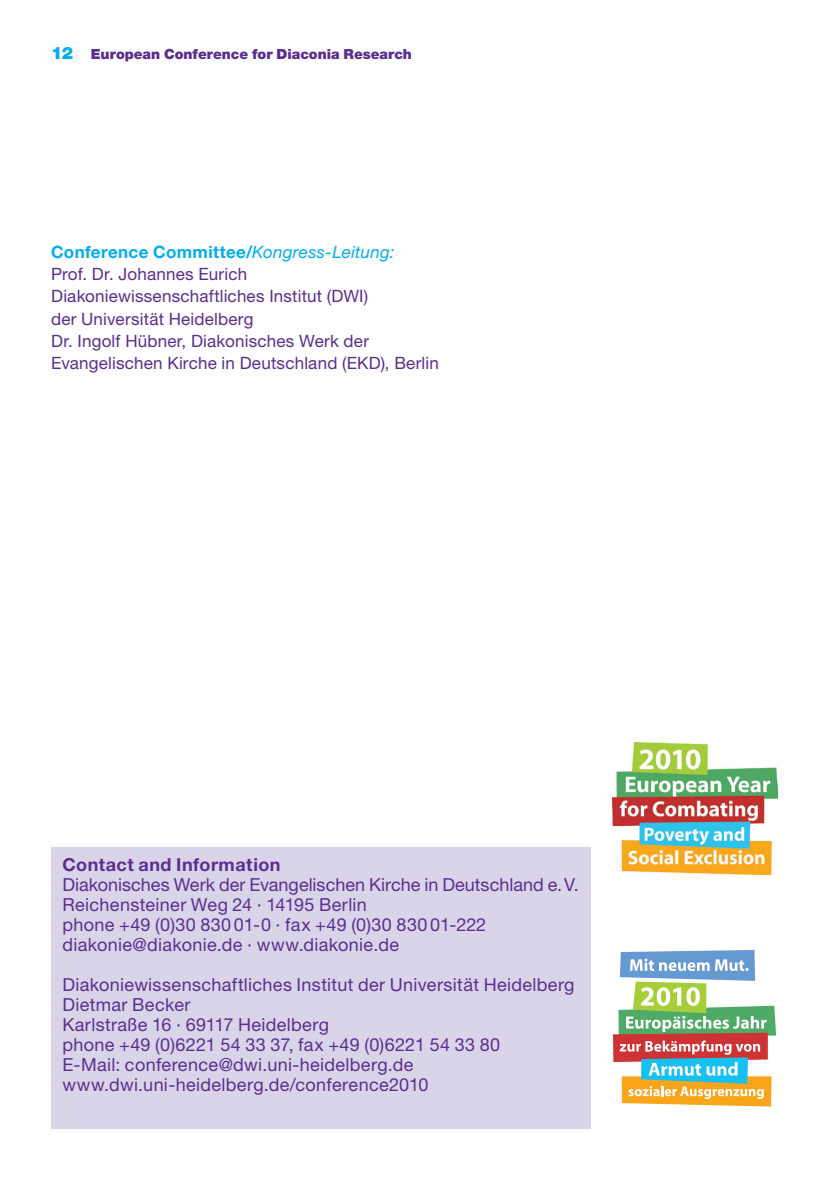
<style>
.page{position:relative;width:840px;height:1191px;background:#fff}
.page>*{position:absolute;margin:0;border:0;box-sizing:border-box;transform-origin:0 0}
.t1{font:18px/20px "Helvetica Neue LT Pro";letter-spacing:.02em;color:#5b2e91}
.t2{font:700 18px "Helvetica Neue LT Pro";letter-spacing:.03em;color:#5b2e91}
.t3{font:17px/22.4px "Helvetica Neue LT Std";letter-spacing:.01em;color:#5b2e91}
.t4{font:900 14px "Helvetica Neue LT Std";letter-spacing:-.005em;color:#5b2e91}
.s1{font-size:17px;color:#00aeef}
.s2{font-weight:700;color:#00aeef}
.s3{font-style:italic;color:#00aeef}
</style>
<div class="page">
<div style="left:51px;top:847px;width:539px;height:281px;background:#dad4e9"></div>
<img style="left:612px;top:742px;width:165px;height:132px">
<svg style="left:613px;top:950px;width:162px;height:156px"></svg>
<p class="t4" style="left:51px;top:46px;width:362px"><span class="s1">12</span> European Conference for Diaconia Research</p>
<p class="t3" style="left:51px;top:240px;width:389px"><span class="s2">Conference Committee/</span><span class="s3">Kongress-Leitung:<br></span>Prof. Dr. Johannes Eurich Diakoniewissenschaftliches Institut (DWI)<br>der Universität Heidelberg<br>Dr. Ingolf Hübner, Diakonisches Werk der Evangelischen Kirche in Deutschland (EKD), Berlin</p>
<p class="t2" style="left:62px;top:853px;width:219px">Contact and Information</p>
<p class="t1" style="left:62px;top:874px;width:517px">Diakonisches Werk der Evangelischen Kirche in Deutschland e.V.<br>Reichensteiner Weg 24 · 14195 Berlin<br>phone +49 (0)30 830 01-0 · fax +49 (0)30 830 01-222 diakonie@diakonie.de · www.diakonie.de</p>
<p class="t1" style="left:62px;top:974px;width:513px">Diakoniewissenschaftliches Institut der Universität Heidelberg Dietmar Becker<br>Karlstraße 16 · 69117 Heidelberg<br>phone +49 (0)6221 54 33 37, fax +49 (0)6221 54 33 80<br>E-Mail: conference@dwi.uni-heidelberg.de www.dwi.uni-heidelberg.de/conference2010</p>
</div>
